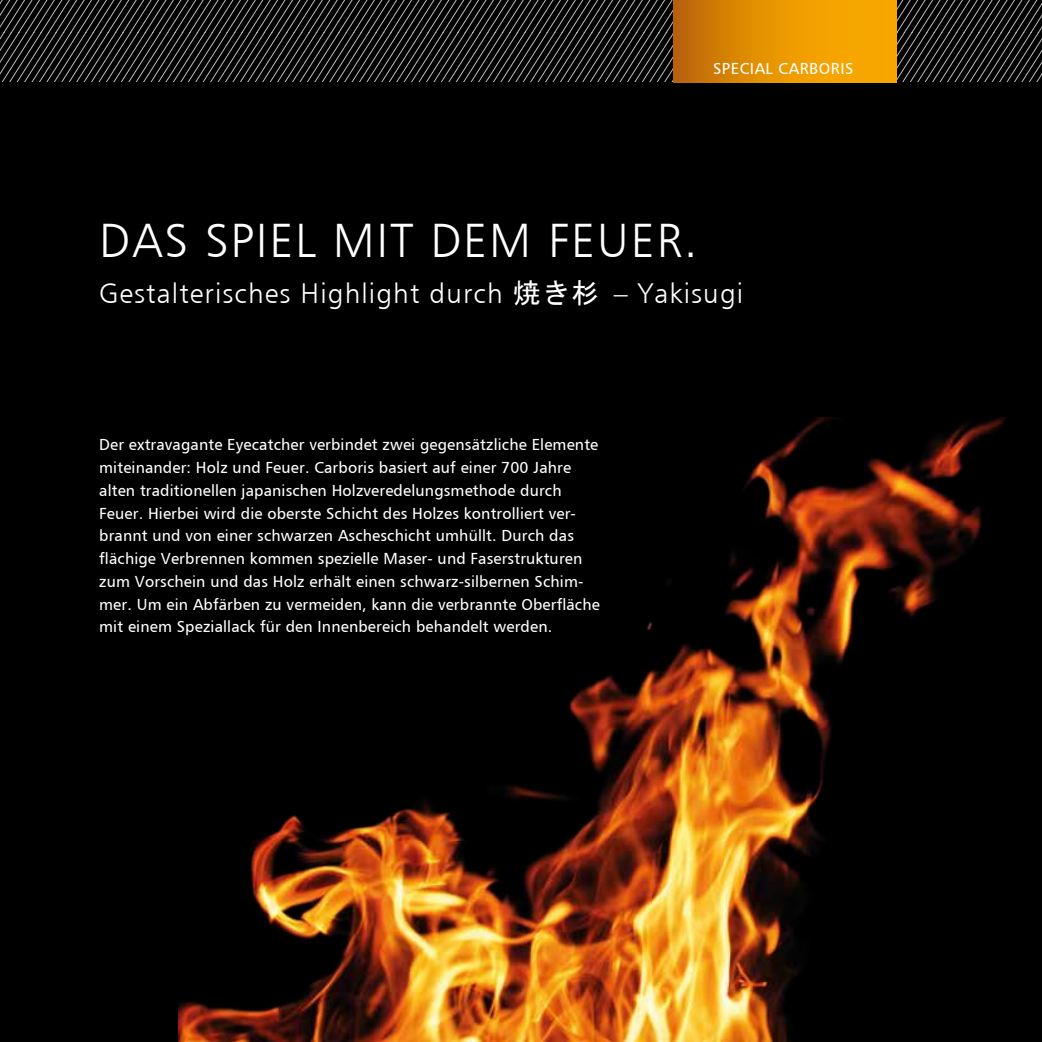
<style>
.page{position:relative;width:1042px;height:1042px;background:#000}
.page>*{position:absolute;margin:0;border:0;box-sizing:border-box;transform-origin:0 0}
.t1{font:47.25px "Humanist 777 BT Light B";letter-spacing:.04em;color:#fff}
.t2{font:28px "Humanist 777 BT Light B";letter-spacing:.04em;color:#fff}
.t3{font:15.75px/22.8px "Humanist 777 BT Roman B";letter-spacing:.01em;color:#fff}
.t4{font:15.75px "Humanist 777 BT Roman B";letter-spacing:.035em;color:#fff}
.s1{font-family:"MS Gothic"}
</style>
<div class="page">
<img style="left:179px;top:418px;width:826px;height:624px">
<svg style="left:0;top:0;width:1042px;height:82px"></svg>
<svg style="left:673px;top:0;width:223px;height:83px;background:#e49102"></svg>
<p class="t4" style="left:713px;top:59px;width:142px">SPECIAL CARBORIS</p>
<h1 class="t1" style="left:99px;top:212px;width:599px">DAS SPIEL MIT DEM FEUER.</h1>
<h2 class="t2" style="left:99px;top:276px;width:645px">Gestalterisches Highlight durch <span class="s1">焼き杉</span> – Yakisugi</h2>
<p class="t3" style="left:99px;top:433px;width:502px">Der extravagante Eyecatcher verbindet zwei gegensätzliche Elemente miteinander: Holz und Feuer. Carboris basiert auf einer 700 Jahre alten traditionellen japanischen Holzveredelungsmethode durch Feuer. Hierbei wird die oberste Schicht des Holzes kontrolliert ver&shy;brannt und von einer schwarzen Ascheschicht umhüllt. Durch das flächige Verbrennen kommen spezielle Maser- und Faserstrukturen zum Vorschein und das Holz erhält einen schwarz-silbernen Schim&shy;mer. Um ein Abfärben zu vermeiden, kann die verbrannte Oberfläche mit einem Speziallack für den Innenbereich behandelt werden.</p>
</div>
